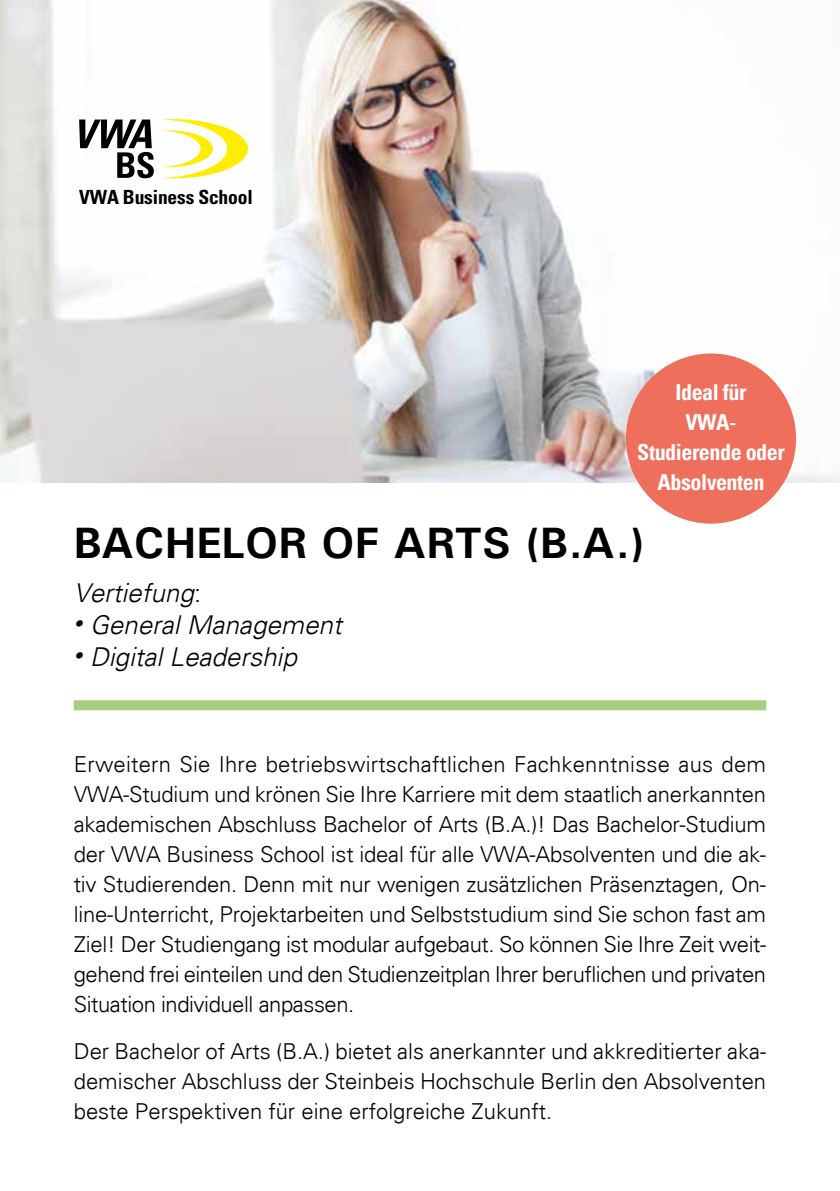
<style>
.page{position:relative;width:840px;height:1191px;background:#fff}
.page>*{position:absolute;margin:0;border:0;box-sizing:border-box;transform-origin:0 0}
.t1{font:700 44px "Univers";color:#000}
.t2{font:italic 300 26px "Univers";color:#000}
.t3{font:300 22px/30px "Univers";letter-spacing:-.01em;color:#000;text-align:justify}
.t4{font:700 condensed 22px/30px "Univers";letter-spacing:-.02em;color:#fff;text-align:center}
.t5{font:700 condensed 19.6px "Univers";letter-spacing:-.01em;color:#000}
</style>
<div class="page">
<img style="left:0;top:0;width:839px;height:482px">
<div style="left:74px;top:700px;width:691px;height:10px;background:#a7ce80"></div>
<div style="left:625px;top:353px;width:170px;height:170px;background:#ee6f5c;border-radius:50%"></div>
<svg style="left:79px;top:119px;width:75px;height:59px"></svg>
<svg style="left:162px;top:119px;width:86px;height:59px"></svg>
<p class="t5" style="left:79px;top:185px;width:175px">VWA Business School</p>
<p class="t4" style="left:636px;top:377px;width:149px">Ideal für<br>VWA-<br>Studierende oder<br>Absolventen</p>
<h1 class="t1" style="left:74px;top:515px;width:571px">BACHELOR OF ARTS (B.A.)</h1>
<p class="t2" style="left:74px;top:577px;width:129px">Vertiefung:</p>
<p class="t2" style="left:74px;top:609px;width:269px"><sup>•</sup> General Management</p>
<p class="t2" style="left:74px;top:641px;width:224px"><sup>•</sup> Digital Leadership</p>
<p class="t3" style="left:74px;top:749px;width:693px">Erweitern Sie Ihre betriebswirtschaftlichen Fachkenntnisse aus dem VWA-Studium und krönen Sie Ihre Karriere mit dem staatlich anerkannten akademischen Abschluss Bachelor of Arts (B.A.)! Das Bachelor-Studium der VWA Business School ist ideal für alle VWA-Absolventen und die ak&shy;tiv Studierenden. Denn mit nur wenigen zusätzlichen Präsenztagen, On&shy;line-Unterricht, Projektarbeiten und Selbststudium sind Sie schon fast am Ziel! Der Studiengang ist modular aufgebaut. So können Sie Ihre Zeit weit&shy;gehend frei einteilen und den Studienzeitplan Ihrer beruflichen und privaten Situation individuell anpassen.</p>
<p class="t3" style="left:74px;top:1036px;width:693px">Der Bachelor of Arts (B.A.) bietet als anerkannter und akkreditierter aka&shy;demischer Abschluss der Steinbeis Hochschule Berlin den Absolventen beste Perspektiven für eine erfolgreiche Zukunft.</p>
</div>
